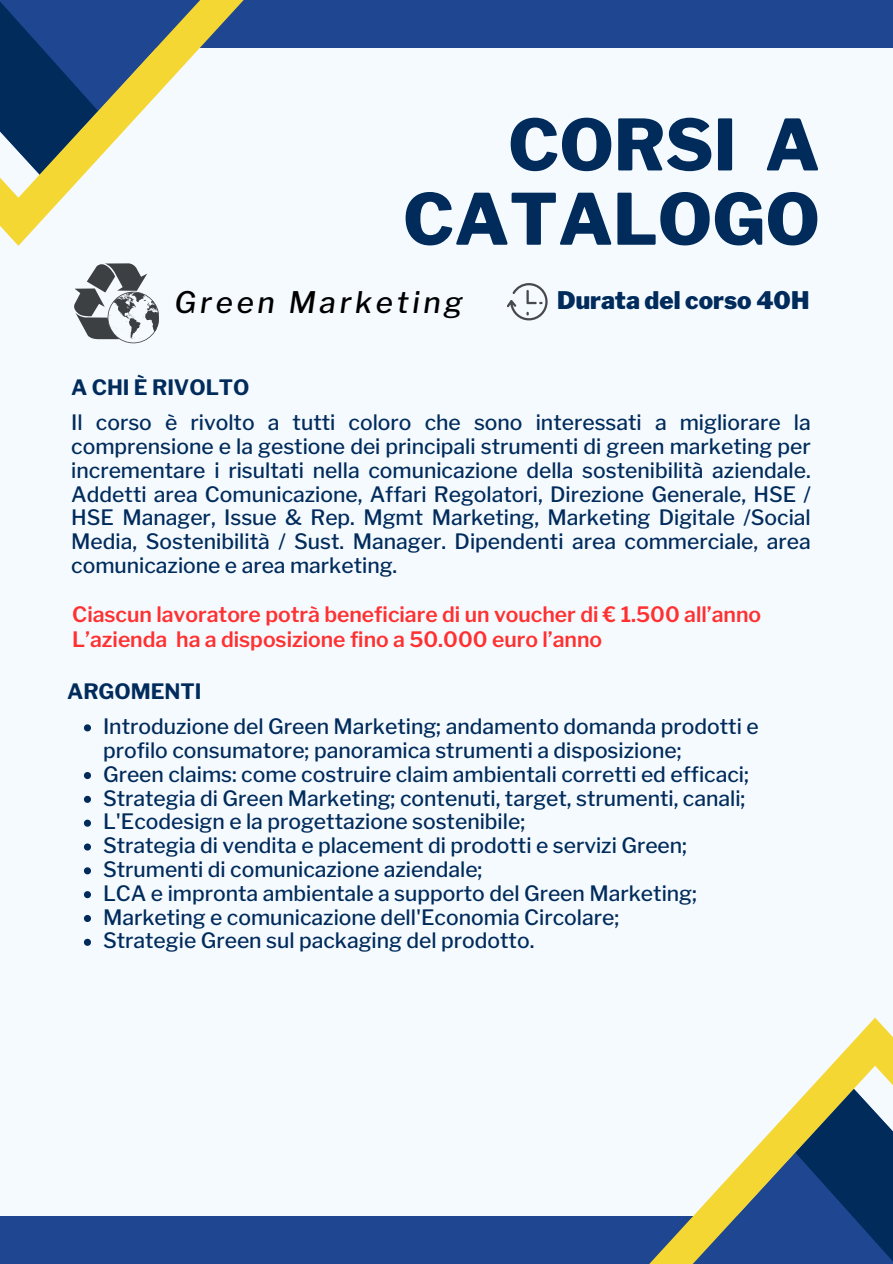
<style>
.page{position:relative;width:893px;height:1264px;background:#fff}
.page>*{position:absolute;margin:0;border:0;box-sizing:border-box;transform-origin:0 0}
.t1{font:800 70.2px/74.2px "Libre Franklin";color:#002b5b;text-align:right}
.t2{font:italic 500 29.55px "Libre Franklin";letter-spacing:.125em;color:#000}
.t3{font:900 24px "Libre Franklin";color:#002b5b}
.t4{font:500 21.15px/23.9px "Libre Franklin";color:#002b5b;text-align:justify}
.t5{font:600 21.15px "Libre Franklin";color:#ff3131}
.t6{font:700 21.15px "Libre Franklin";color:#002b5b}
</style>
<div class="page">
<div style="left:0;top:0;width:892px;height:1263px;background:#f5faff"></div>
<div style="left:0;top:0;width:892px;height:47px;background:#1f4690"></div>
<div style="left:0;top:1216px;width:892px;height:47px;background:#1f4690"></div>
<svg style="left:0;top:0;width:276px;height:246px"></svg>
<svg style="left:650px;top:1017px;width:242px;height:246px"></svg>
<svg style="left:507px;top:283px;width:40px;height:37px"></svg>
<svg style="left:74px;top:263px;width:85px;height:80px"></svg>
<svg style="left:84px;top:724px;width:7px;height:7px"></svg>
<svg style="left:84px;top:772px;width:7px;height:7px"></svg>
<svg style="left:84px;top:795px;width:7px;height:8px"></svg>
<svg style="left:84px;top:819px;width:7px;height:7px"></svg>
<svg style="left:84px;top:843px;width:7px;height:7px"></svg>
<svg style="left:84px;top:867px;width:7px;height:7px"></svg>
<svg style="left:84px;top:891px;width:7px;height:7px"></svg>
<svg style="left:84px;top:915px;width:7px;height:7px"></svg>
<svg style="left:84px;top:938px;width:7px;height:7px"></svg>
<p class="t1" style="left:403px;top:108px;width:418px">CORSI A<br>CATALOGO</p>
<p class="t2" style="left:174px;top:284px;width:289px">Green Marketing</p>
<p class="t3" style="left:557px;top:286px;width:254px">Durata del corso 40H</p>
<p class="t6" style="left:71px;top:374px;width:180px">A CHI È RIVOLTO</p>
<p class="t4" style="left:71px;top:410px;width:741px">Il corso è rivolto a tutti coloro che sono interessati a migliorare la comprensione e la gestione dei principali strumenti di green marketing per incrementare i risultati nella comunicazione della sostenibilità aziendale.<br>Addetti area Comunicazione, Affari Regolatori, Direzione Generale, HSE / HSE Manager, Issue &amp; Rep. Mgmt Marketing, Marketing Digitale /Social Media, Sostenibilità / Sust. Manager. Dipendenti area commerciale, area comunicazione e area marketing.</p>
<p class="t5" style="left:72px;top:601px;width:690px">Ciascun lavoratore potrà beneficiare di un voucher di € 1.500 all’anno</p>
<p class="t5" style="left:72px;top:627px;width:531px">L’azienda ha a disposizione fino a 50.000 euro l’anno</p>
<p class="t6" style="left:67px;top:678px;width:136px">ARGOMENTI</p>
<p class="t4" style="left:103px;top:714px;width:657px">Introduzione del Green Marketing; andamento domanda prodotti e profilo consumatore; panoramica strumenti a disposizione;</p>
<p class="t4" style="left:103px;top:762px;width:647px">Green claims: come costruire claim ambientali corretti ed efficaci;</p>
<p class="t4" style="left:103px;top:786px;width:644px">Strategia di Green Marketing; contenuti, target, strumenti, canali;</p>
<p class="t4" style="left:103px;top:809px;width:424px">L'Ecodesign e la progettazione sostenibile;</p>
<p class="t4" style="left:103px;top:833px;width:585px">Strategia di vendita e placement di prodotti e servizi Green;</p>
<p class="t4" style="left:103px;top:857px;width:381px">Strumenti di comunicazione aziendale;</p>
<p class="t4" style="left:103px;top:881px;width:595px">LCA e impronta ambientale a supporto del Green Marketing;</p>
<p class="t4" style="left:103px;top:905px;width:518px">Marketing e comunicazione dell'Economia Circolare;</p>
<p class="t4" style="left:103px;top:928px;width:433px">Strategie Green sul packaging del prodotto.</p>
</div>
